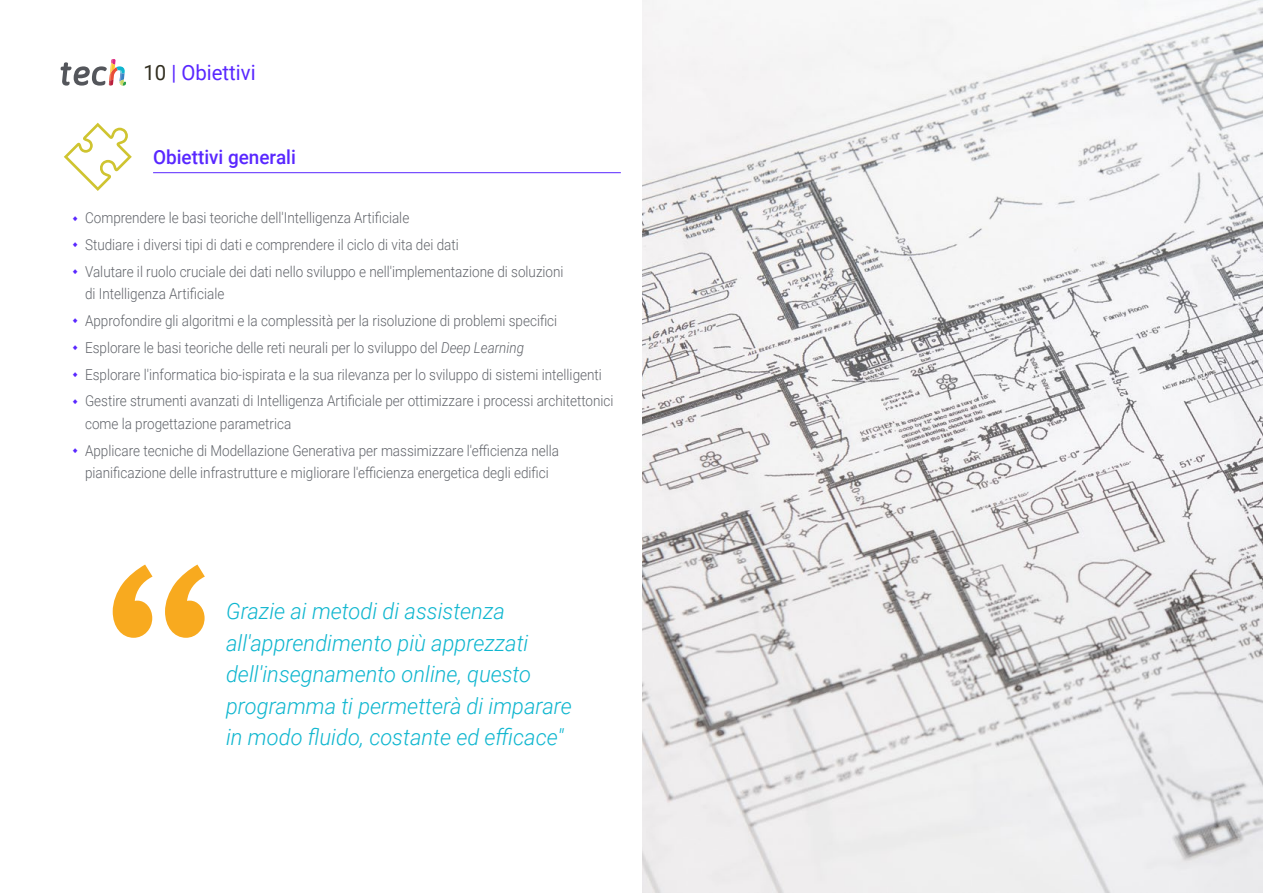
<style>
.page{position:relative;width:1263px;height:893px;background:#fff}
.page>*{position:absolute;margin:0;border:0;box-sizing:border-box;transform-origin:0 0}
.t1{font:italic 300 22.5px/31.5px "Roboto";color:#0fb6cf}
.t2{font:21px "Roboto";color:#5927ff}
.t3{font:500 19.5px "Roboto";color:#5927ff}
.t4{font:300 15px/26.7px "Roboto";color:#61646a;scale:.9 1}
.s1{color:#312e20}
.s2{font-style:italic}
</style>
<div class="page">
<hr style="left:153px;top:172px;width:468px;height:1px;background:#5927ff">
<svg style="left:64px;top:123px;width:68px;height:68px"></svg>
<svg style="left:113px;top:565px;width:92px;height:73px"></svg>
<img style="left:642px;top:0;width:621px;height:893px">
<svg style="left:61px;top:59px;width:65px;height:27px"></svg>
<h2 class="t2" style="left:144px;top:57px;width:114px"><span class="s1">10</span> | Obiettivi</h2>
<h3 class="t3" style="left:153px;top:144px;width:144px">Obiettivi generali</h3>
<p class="t4" style="left:85px;top:204px;width:533px">Comprendere le basi teoriche dell'Intelligenza Artificiale<br>Studiare i diversi tipi di dati e comprendere il ciclo di vita dei dati<br>Valutare il ruolo cruciale dei dati nello sviluppo e nell'implementazione di soluzioni</p>
<p class="t4" style="left:85px;top:280px;width:589px">di Intelligenza Artificiale<br>Approfondire gli algoritmi e la complessità per la risoluzione di problemi specifici Esplorare le basi teoriche delle reti neurali per lo sviluppo del <span class="s2">Deep Learning<br></span>Esplorare l'informatica bio-ispirata e la sua rilevanza per lo sviluppo di sistemi intelligenti Gestire strumenti avanzati di Intelligenza Artificiale per ottimizzare i processi architettonici</p>
<p class="t4" style="left:85px;top:410px;width:528px">come la progettazione parametrica<br>Applicare tecniche di Modellazione Generativa per massimizzare l'efficienza nella</p>
<p class="t4" style="left:85px;top:459px;width:517px">pianificazione delle infrastrutture e migliorare l'efficienza energetica degli edifici</p>
<h1 class="t1" style="left:226px;top:594px;width:347px">Grazie ai metodi di assistenza all'apprendimento più apprezzati dell'insegnamento online, questo programma ti permetterà di imparare in modo fluido, costante ed efficace"</h1>
</div>
